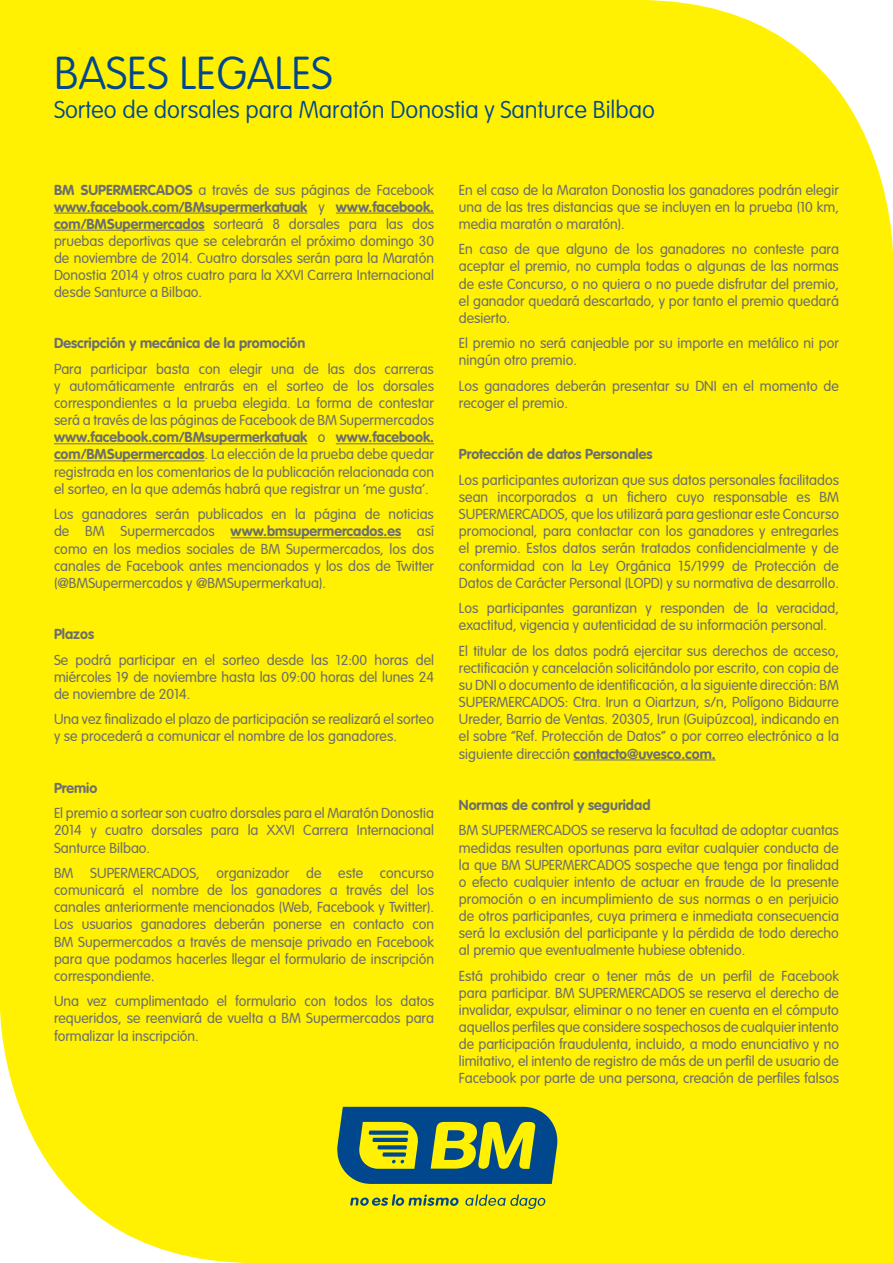
<style>
.page{position:relative;width:893px;height:1263px;background:#fff101}
.page>*{position:absolute;margin:0;border:0;box-sizing:border-box;transform-origin:0 0}
.t1{font:100 45.45px "VAG Rounded Std";color:#01478d}
.t2{font:100 24px "VAG Rounded Std";color:#01478d}
.t3{font:300 14.25px/17.1px "VAG Rounded Std";color:#6c6d70;text-align:justify}
.t4{font:700 14.25px "VAG Rounded Std";color:#6c6d70}
.s1{font-weight:700}
</style>
<div class="page">
<svg style="left:336px;top:1107px;width:222px;height:77px;background:#59825c"></svg>
<svg style="left:350px;top:1194px;width:196px;height:15px;background:#c0c623"></svg>
<hr style="left:54px;top:213px;width:253px;height:1px;background:#6c6d70">
<hr style="left:336px;top:213px;width:98px;height:1px;background:#6c6d70">
<hr style="left:54px;top:230px;width:151px;height:1px;background:#6c6d70">
<hr style="left:54px;top:443px;width:253px;height:1px;background:#6c6d70">
<hr style="left:336px;top:443px;width:98px;height:1px;background:#6c6d70">
<hr style="left:54px;top:460px;width:151px;height:1px;background:#6c6d70">
<hr style="left:231px;top:537px;width:170px;height:1px;background:#6c6d70">
<hr style="left:574px;top:760px;width:142px;height:1px;background:#6c6d70">
<h1 class="t1" style="left:54px;top:47px;width:280px">BASES LEGALES</h1>
<h2 class="t2" style="left:54px;top:96px;width:603px">Sorteo de dorsales para Maratón Donostia y Santurce Bilbao</h2>
<p class="t3" style="left:54px;top:181px;width:382px"><span class="s1">BM SUPERMERCADOS</span> a través de sus páginas de Facebook <span class="s1">www.facebook.com/BMsupermerkatuak</span> y <span class="s1">www.facebook. com/BMSupermercados</span> sorteará 8 dorsales para las dos pruebas deportivas que se celebrarán el próximo domingo 30 de noviembre de 2014. Cuatro dorsales serán para la Maratón Donostia 2014 y otros cuatro para la XXVI Carrera Internacional desde Santurce a Bilbao.</p>
<p class="t4" style="left:54px;top:335px;width:253px">Descripción y mecánica de la promoción</p>
<p class="t3" style="left:54px;top:361px;width:382px">Para participar basta con elegir una de las dos carreras y automáticamente entrarás en el sorteo de los dorsales correspondientes a la prueba elegida. La forma de contestar será a través de las páginas de Facebook de BM Supermercados <span class="s1">www.facebook.com/BMsupermerkatuak</span> o <span class="s1">www.facebook. com/BMSupermercados</span>. La elección de la prueba debe quedar registrada en los comentarios de la publicación relacionada con el sorteo, en la que además habrá que registrar un ‘me gusta’.</p>
<p class="t3" style="left:54px;top:506px;width:382px">Los ganadores serán publicados en la página de noticias de BM Supermercados <span class="s1">www.bmsupermercados.es</span> así como en los medios sociales de BM Supermercados, los dos canales de Facebook antes mencionados y los dos de Twitter (@BMSupermercados y @BMSupermerkatua).</p>
<p class="t4" style="left:54px;top:625px;width:42px">Plazos</p>
<p class="t3" style="left:54px;top:651px;width:382px">Se podrá participar en el sorteo desde las 12:00 horas del miércoles 19 de noviembre hasta las 09:00 horas del lunes 24 de noviembre de 2014.</p>
<p class="t3" style="left:54px;top:711px;width:382px">Una vez finalizado el plazo de participación se realizará el sorteo y se procederá a comunicar el nombre de los ganadores.</p>
<p class="t4" style="left:54px;top:779px;width:45px">Premio</p>
<p class="t3" style="left:54px;top:805px;width:382px">El premio a sortear son cuatro dorsales para el Maratón Donostia 2014 y cuatro dorsales para la XXVI Carrera Internacional Santurce Bilbao.</p>
<p class="t3" style="left:54px;top:865px;width:382px">BM SUPERMERCADOS, organizador de este concurso comunicará el nombre de los ganadores a través del los canales anteriormente mencionados (Web, Facebook y Twitter).<br>Los usuarios ganadores deberán ponerse en contacto con BM Supermercados a través de mensaje privado en Facebook para que podamos hacerles llegar el formulario de inscripción correspondiente.</p>
<p class="t3" style="left:54px;top:993px;width:382px">Una vez cumplimentado el formulario con todos los datos requeridos, se reenviará de vuelta a BM Supermercados para formalizar la inscripción.</p>
<p class="t3" style="left:459px;top:181px;width:382px">En el caso de la Maraton Donostia los ganadores podrán elegir una de las tres distancias que se incluyen en la prueba (10 km, media maratón o maratón).</p>
<p class="t3" style="left:459px;top:241px;width:382px">En caso de que alguno de los ganadores no conteste para aceptar el premio, no cumpla todas o algunas de las normas de este Concurso, o no quiera o no puede disfrutar del premio, el ganador quedará descartado, y por tanto el premio quedará desierto.</p>
<p class="t3" style="left:459px;top:335px;width:381px">El premio no será canjeable por su importe en metálico ni por ningún otro premio.</p>
<p class="t3" style="left:459px;top:378px;width:381px">Los ganadores deberán presentar su DNI en el momento de recoger el premio.</p>
<p class="t4" style="left:459px;top:446px;width:195px">Protección de datos Personales</p>
<p class="t3" style="left:459px;top:472px;width:382px">Los participantes autorizan que sus datos personales facilitados sean incorporados a un fichero cuyo responsable es BM SUPERMERCADOS, que los utilizará para gestionar este Concurso promocional, para contactar con los ganadores y entregarles el premio. Estos datos serán tratados confidencialmente y de conformidad con la Ley Orgánica 15/1999 de Protección de Datos de Carácter Personal (LOPD) y su normativa de desarrollo.</p>
<p class="t3" style="left:459px;top:600px;width:382px">Los participantes garantizan y responden de la veracidad, exactitud, vigencia y autenticidad de su información personal.</p>
<p class="t3" style="left:459px;top:643px;width:382px">El titular de los datos podrá ejercitar sus derechos de acceso, rectificación y cancelación solicitándolo por escrito, con copia de su DNI o documento de identificación, a la siguiente dirección: BM SUPERMERCADOS: Ctra. Irun a Oiartzun, s/n, Polígono Bidaurre Ureder, Barrio de Ventas. 20305, Irun (Guipúzcoa), indicando en el sobre “Ref. Protección de Datos” o por correo electrónico a la siguiente dirección <span class="s1">contacto@uvesco.com.</span></p>
<p class="t4" style="left:459px;top:796px;width:193px">Normas de control y seguridad</p>
<p class="t3" style="left:459px;top:822px;width:382px">BM SUPERMERCADOS se reserva la facultad de adoptar cuantas medidas resulten oportunas para evitar cualquier conducta de la que BM SUPERMERCADOS sospeche que tenga por finalidad o efecto cualquier intento de actuar en fraude de la presente promoción o en incumplimiento de sus normas o en perjuicio de otros participantes, cuya primera e inmediata consecuencia será la exclusión del participante y la pérdida de todo derecho al premio que eventualmente hubiese obtenido.</p>
<p class="t3" style="left:459px;top:968px;width:382px">Está prohibido crear o tener más de un perfil de Facebook para participar. BM SUPERMERCADOS se reserva el derecho de invalidar, expulsar, eliminar o no tener en cuenta en el cómputo aquellos perfiles que considere sospechosos de cualquier intento de participación fraudulenta, incluido, a modo enunciativo y no limitativo, el intento de registro de más de un perfil de usuario de Facebook por parte de una persona, creación de perfiles falsos</p>
</div>
